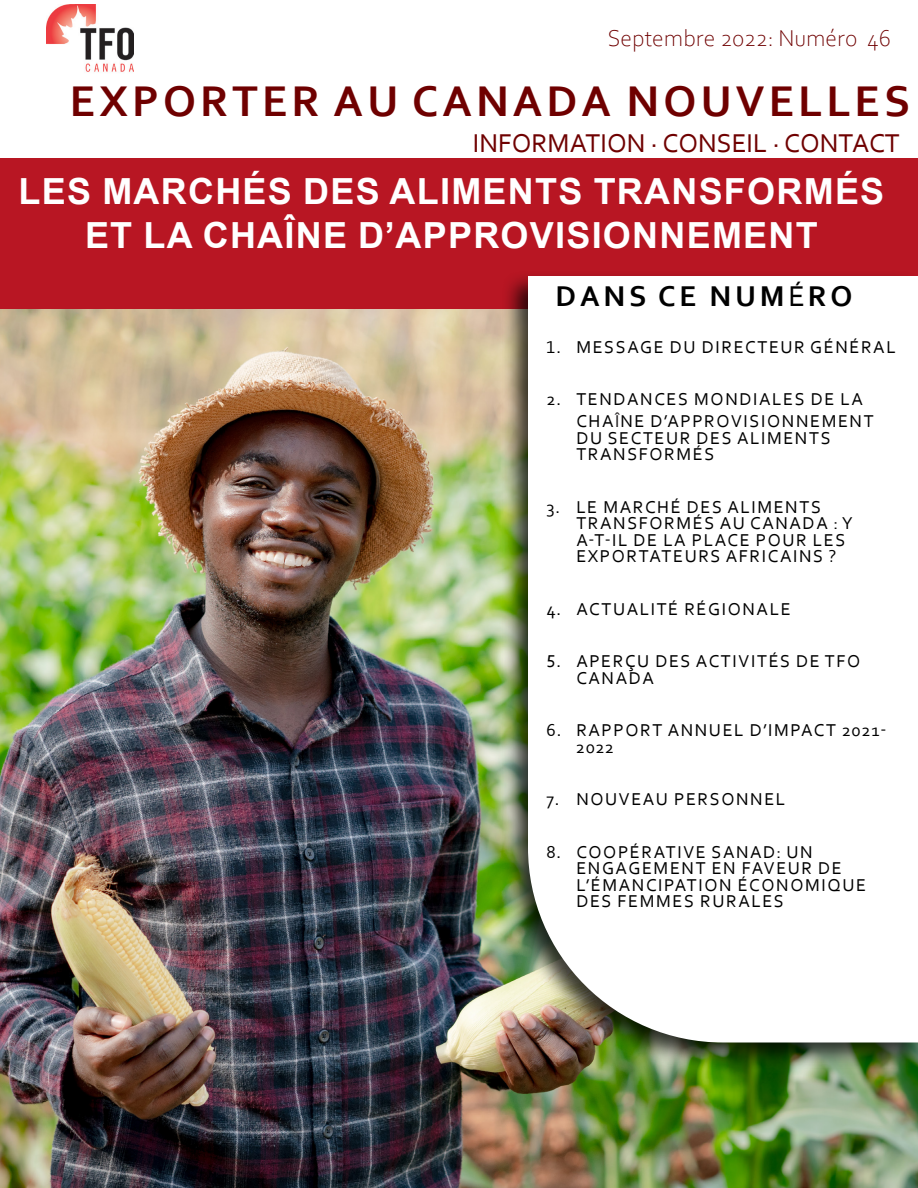
<style>
.page{position:relative;width:918px;height:1188px;background:#fff}
.page>*{position:absolute;margin:0;border:0;box-sizing:border-box;transform-origin:0 0}
.section_title_dark_r{font:700 45px "Corbel";letter-spacing:.09em;color:#6f0000}
.subtitle_black{font:700 36px/43.2px "Arial";letter-spacing:.035em;color:#fff;text-align:center}
.in_this_issue{font:700 30px "Corbel";letter-spacing:.13em;color:#000}
.title_footer_dark_re{font:27px "Corbel";color:#6f0000}
.title_footer_dark_re-2{font:300 24px "Corbel";color:#6f0000}
.t1{font:18px/16.5px "Corbel";letter-spacing:.09em;color:#000}
.s1{font-weight:400}
.s2{color:#231f20}
</style>
<div class="page">
<div style="left:0;top:159px;width:918px;height:150px;background:#b81623"></div>
<img style="left:0;top:309px;width:918px;height:879px">
<div style="left:501px;top:270px;width:417px;height:800px;background:#000;opacity:.75"></div>
<svg style="left:528px;top:276px;width:390px;height:766px"></svg>
<img style="left:47px;top:4px;width:86px;height:68px">
<p class="title_footer_dark_re-2" style="left:608px;top:22px;width:285px">Septembre 2022: Numéro 46</p>
<p class="section_title_dark_r" style="left:70px;top:73px;width:842px">EXPORTER AU CANADA NOUVELLES</p>
<p class="title_footer_dark_re" style="left:473px;top:126px;width:429px">INFORMATION ∙ CONSEIL ∙ CONTACT</p>
<p class="subtitle_black" style="left:19px;top:171px;width:867px">LES MARCHÉS DES ALIMENTS TRANSFORMÉS<br>ET LA CHAÎNE D’APPROVISIONNEMENT</p>
<p class="in_this_issue" style="left:555px;top:278px;width:299px">DANS CE NUM<span class="s1">É</span>RO</p>
<p class="t1" style="left:546px;top:338px;width:351px">1. MESSAGE DU DIRECTEUR GÉNÉRAL</p>
<p class="t1" style="left:576px;top:388px;width:299px;line-height:21.6px;text-indent:-30px">2. TENDANCES MONDIALES DE LA<br>CHA<span class="s2">Î</span>NE D’APPROVISIONNEMENT</p>
<p class="t1" style="left:576px;top:429px;width:256px">DU SECTEUR DES ALIMENTS<br>TRANSFORMÉS</p>
<p class="t1" style="left:576px;top:498px;width:278px;text-indent:-30px">3. LE MARCHÉ DES ALIMENTS<br>TRANSFORMÉS AU CANADA : Y<br>A-T-IL DE LA PLACE POUR LES<br>EXPORTATEURS AFRICAINS ?</p>
<p class="t1" style="left:546px;top:600px;width:246px">4. ACTUALITÉ RÉGIONALE</p>
<p class="t1" style="left:576px;top:652px;width:285px;text-indent:-30px">5. APERÇU DES ACTIVITÉS DE TFO<br>CANADA</p>
<p class="t1" style="left:576px;top:721px;width:312px;text-indent:-30px">6. RAPPORT ANNUEL D’IMPACT 2021-<br>2022</p>
<p class="t1" style="left:546px;top:790px;width:240px">7. NOUVEAU PERSONNEL</p>
<p class="t1" style="left:576px;top:843px;width:291px;text-indent:-30px">8. COOPÉRATIVE SANAD: UN<br>ENGAGEMENT EN FAVEUR DE<br>L’ÉMANCIPATION ÉCONOMIQUE<br>DES FEMMES RURALES</p>
</div>
